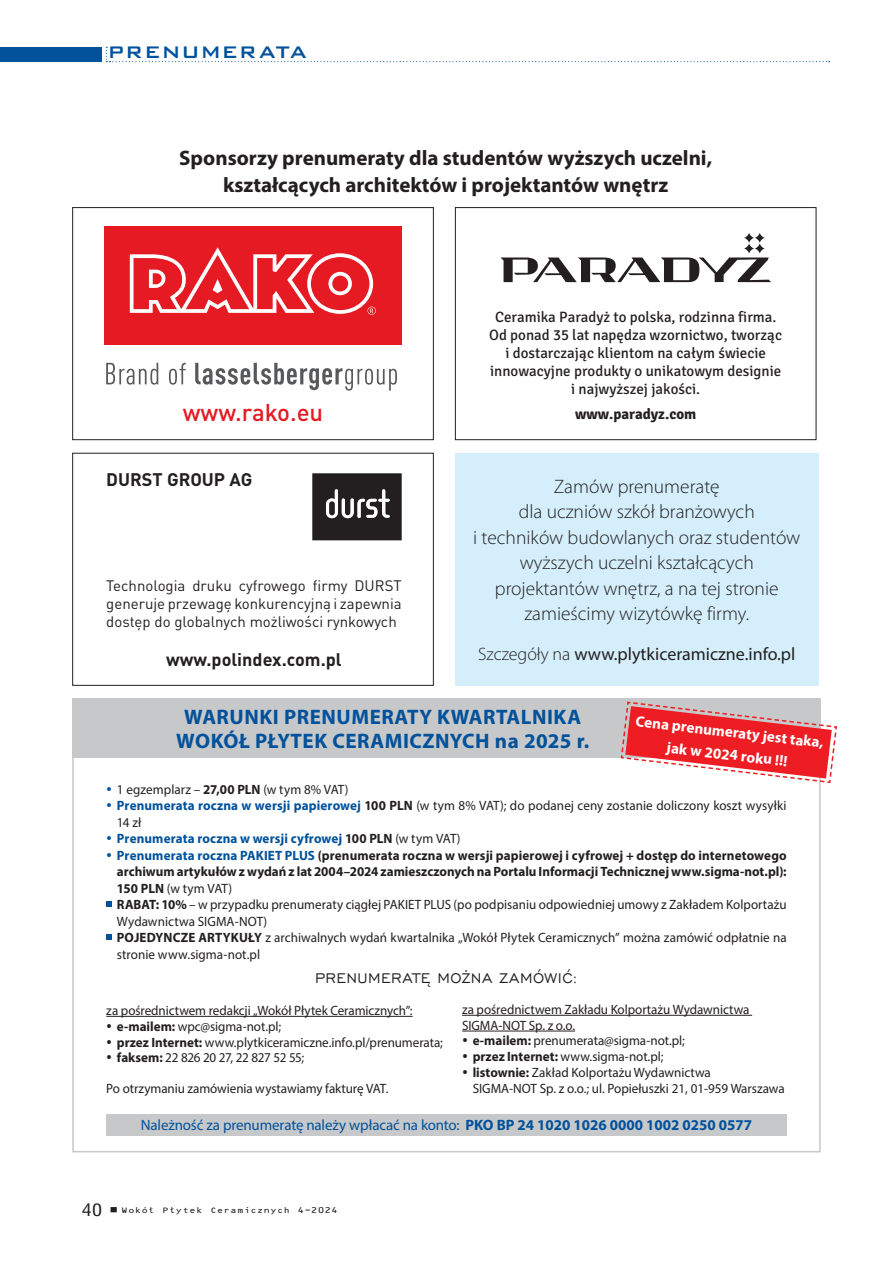
<style>
.page{position:relative;width:893px;height:1263px;background:#fff}
.page>*{position:absolute;margin:0;border:0;box-sizing:border-box;transform-origin:0 0}
.t1{font:500 24px "DIN Pro";color:#e51a23}
.t2{font:700 21px/27px "Myriad Pro";color:#231f20;text-align:center}
.TEKST{font:700 21px/24px "Myriad Pro";letter-spacing:.025em;color:#01519b;text-align:center}
.t3{font:300 19.5px/25.5px "Myriad Pro";color:#231f20;text-align:center}
.t4{font:18px "Myriad Pro";color:#231f20}
.t5{font:700 18px "DIN Pro";color:#231f20}
.t6{font:18px "Engravers Gothic";letter-spacing:.03em;color:#231f20}
.t7{font:700 15.15px "Myriad Pro";color:#fff}
.t8{font:15px/18px "Signika";color:#231f20;text-align:center}
.t9{font:15px/18px "DIN Pro";color:#231f20;text-align:justify}
.TEKST-2{font:15px "Myriad Pro";letter-spacing:-.01em;color:#01519b}
.t10{font:700 15px "Signika";color:#231f20}
.TEKST-3{font:13.5px/16.5px "Myriad Pro";color:#231f20}
.TEKST-4{font:700 13.5px/16.5px "Myriad Pro";color:#231f20;text-align:justify}
.TEKST-5{font:700 13.5px "Myriad Pro";letter-spacing:.01em;color:#01519b}
.TEKST-6{font:13.5px "Myriad Pro";letter-spacing:-.02em;color:#231f20}
.t11{font:9.45px "Bank Gothic Md PL";letter-spacing:.05em;color:#01519b}
.t12{font:7.2px "OCR B 10 PL Regular";color:#231f20;scale:1.2 1}
.s1{font-weight:300}
.s2{color:#01519b}
.s3{font-weight:700}
.s4{font-weight:700;color:#01519b}
.s5{color:#231f20}
.s6{font-weight:400;color:#231f20}
.s7{font-weight:400}
.s8{font-family:"Swis 721 Cn PL";font-size:15.75px}
</style>
<div class="page">
<div style="left:0;top:47px;width:102px;height:15px;background:#01519b"></div>
<svg style="left:106px;top:47px;width:724px;height:15px"></svg>
<svg style="left:106px;top:901px;width:5px;height:5px"></svg>
<svg style="left:106px;top:934px;width:5px;height:5px"></svg>
<div style="left:106px;top:1114px;width:681px;height:21px;background:#c7c8ca"></div>
<div style="left:72px;top:698px;width:749px;height:60px;background:#c7c8ca"></div>
<hr style="left:106px;top:1016px;width:307px;height:1px;background:#231f20">
<hr style="left:462px;top:1015px;width:290px;height:1px;background:#231f20">
<hr style="left:462px;top:1031px;width:113px;height:1px;background:#231f20">
<div style="left:455px;top:453px;width:364px;height:233px;background:#d4effb"></div>
<div style="left:72px;top:207px;width:362px;height:233px;border:1px solid #231f20"></div>
<div style="left:72px;top:453px;width:362px;height:233px;border:1px solid #231f20"></div>
<div style="left:104px;top:226px;width:298px;height:119px;background:#e51a23"></div>
<svg style="left:130px;top:247px;width:246px;height:68px"></svg>
<svg style="left:106px;top:363px;width:52px;height:22px"></svg>
<svg style="left:169px;top:363px;width:17px;height:22px"></svg>
<svg style="left:195px;top:363px;width:202px;height:28px"></svg>
<div style="left:455px;top:207px;width:361px;height:233px;border:1px solid #231f20"></div>
<svg style="left:312px;top:473px;width:90px;height:67px;background:#3c393a"></svg>
<svg style="left:500px;top:257px;width:271px;height:25px"></svg>
<svg style="left:755px;top:233px;width:10px;height:10px"></svg>
<svg style="left:744px;top:244px;width:10px;height:9px"></svg>
<svg style="left:744px;top:233px;width:10px;height:10px"></svg>
<svg style="left:755px;top:244px;width:10px;height:9px"></svg>
<svg style="left:620px;top:701px;width:217px;height:83px"></svg>
<p class="t11" style="left:108px;top:49px;width:201px">PRENUMERATA</p>
<p class="t2" style="left:179px;top:143px;width:534px">Sponsorzy prenumeraty dla studentów wyższych uczelni, kształcących architektów i projektantów wnętrz</p>
<p class="t1" style="left:183px;top:393px;width:142px">www.rako.eu</p>
<p class="t5" style="left:106px;top:465px;width:148px">DURST GROUP AG</p>
<p class="t9" style="left:106px;top:575px;width:297px">Technologia druku cyfrowego firmy DURST generuje przewagę konkurencyjną i zapewnia dostęp do globalnych możliwości rynkowych</p>
<p class="t5" style="left:166px;top:645px;width:177px">www.polindex.com.pl</p>
<p class="t8" style="left:495px;top:308px;width:283px">Ceramika Paradyż to polska, rodzinna firma.</p>
<p class="t8" style="left:489px;top:326px;width:295px">Od ponad 35 lat napędza wzornictwo, tworząc i dostarczając klientom na całym świecie innowacyjne produkty o unikatowym designie i najwyższej jakości.</p>
<p class="t10" style="left:575px;top:405px;width:123px">www.paradyz.com</p>
<p class="t3" style="left:473px;top:473px;width:329px">Zamów prenumeratę<br>dla uczniów szkół branżowych<br>i techników budowlanych oraz studentów wyższych uczelni kształcących projektantów wnętrz, a na tej stronie zamieścimy wizytówkę firmy.</p>
<p class="t4" style="left:478px;top:643px;width:319px"><span class="s1">Szczegóły na</span> www.plytkiceramiczne.info.pl</p>
<p class="TEKST" style="left:176px;top:704px;width:415px">WARUNKI PRENUMERATY KWARTALNIKA<br>WOKÓŁ PŁYTEK CERAMICZNYCH na 2025 r.</p>
<p class="t7" style="left:637px;top:710px;width:190px;rotate:7deg">Cena prenumeraty jest taka,</p>
<p class="t7" style="left:668px;top:737px;width:123px;rotate:7deg">jak w 2024 roku !!!</p>
<p class="TEKST-3" style="left:106px;top:781px;width:244px"><span class="s2">•</span> 1 egzemplarz – <span class="s3">27,00 PLN</span> (w tym 8% VAT)</p>
<p class="TEKST-3" style="left:117px;top:797px;width:671px;text-indent:-11px"><span class="s2">•</span> <span class="s4">Prenumerata roczna w wersji papierowej</span> <span class="s3">100 PLN</span> (w tym 8% VAT); do podanej ceny zostanie doliczony koszt wysyłki<br>14 zł</p>
<p class="TEKST-5" style="left:106px;top:830px;width:356px">• Prenumerata roczna w wersji cyfrowej <span class="s5">100 PLN</span> <span class="s6">(w tym VAT)</span></p>
<p class="TEKST-4" style="left:117px;top:847px;width:671px;text-indent:-11px"><span class="s2">• Prenumerata roczna PAKIET PLUS</span> (prenumerata roczna w wersji papierowej i cyfrowej + dostęp do internetowego archiwum artykułów z wydań z lat 2004–2024 zamieszczonych na Portalu Informacji Technicznej www.sigma-not.pl):<br>150 PLN <span class="s7">(w tym VAT)</span></p>
<p class="TEKST-3" style="left:117px;top:896px;width:671px"><span class="s3">RABAT: 10%</span> – w przypadku prenumeraty ciągłej PAKIET PLUS (po podpisaniu odpowiedniej umowy z Zakładem Kolportażu<br>Wydawnictwa SIGMA-NOT)</p>
<p class="TEKST-3" style="left:117px;top:929px;width:671px"><span class="s3">POJEDYNCZE ARTYKUŁY</span> z archiwalnych wydań kwartalnika „Wokół Płytek Ceramicznych” można zamówić odpłatnie na stronie www.sigma-not.pl</p>
<p class="t6" style="left:315px;top:968px;width:264px">PRENUMERATĘ MOŻNA ZAMÓWIĆ:</p>
<p class="TEKST-3" style="left:106px;top:1002px;width:308px">za pośrednictwem redakcji „Wokół Płytek Ceramicznych”:</p>
<p class="TEKST-3" style="left:106px;top:1018px;width:176px">• <span class="s3">e-mailem:</span> wpc@sigma-not.pl;</p>
<p class="TEKST-3" style="left:106px;top:1033px;width:338px">• <span class="s3">przez Internet:</span> www.plytkiceramiczne.info.pl/prenumerata;</p>
<p class="TEKST-6" style="left:106px;top:1049px;width:199px">• <span class="s3">faksem:</span> 22 826 20 27, 22 827 52 55;</p>
<p class="TEKST-3" style="left:462px;top:1001px;width:289px;line-height:15.8px">za pośrednictwem Zakładu Kolportażu Wydawnictwa<br>SIGMA-NOT Sp. z o.o.</p>
<p class="TEKST-3" style="left:462px;top:1032px;width:224px">• <span class="s3">e-mailem:</span> prenumerata@sigma-not.pl;</p>
<p class="TEKST-3" style="left:462px;top:1048px;width:203px">• <span class="s3">przez Internet:</span> www.sigma-not.pl;</p>
<p class="TEKST-3" style="left:462px;top:1064px;width:250px">• <span class="s3">listownie:</span> Zakład Kolportażu Wydawnictwa</p>
<p class="TEKST-3" style="left:106px;top:1080px;width:284px">Po otrzymaniu zamówienia wystawiamy fakturę VAT.</p>
<p class="TEKST-3" style="left:473px;top:1080px;width:314px">SIGMA-NOT Sp. z o.o.; ul. Popiełuszki 21, 01-959 Warszawa</p>
<p class="TEKST-2" style="left:141px;top:1116px;width:613px">Należność za prenumeratę należy wpłacać na konto: <span class="s3">PKO BP 24 1020 1026 0000 1002 0250 0577</span></p>
<p class="t12" style="left:82px;top:1206px;width:215px"><span class="s8">40</span> ■ Wokół Płytek Ceramicznych 4-2024</p>
</div>
